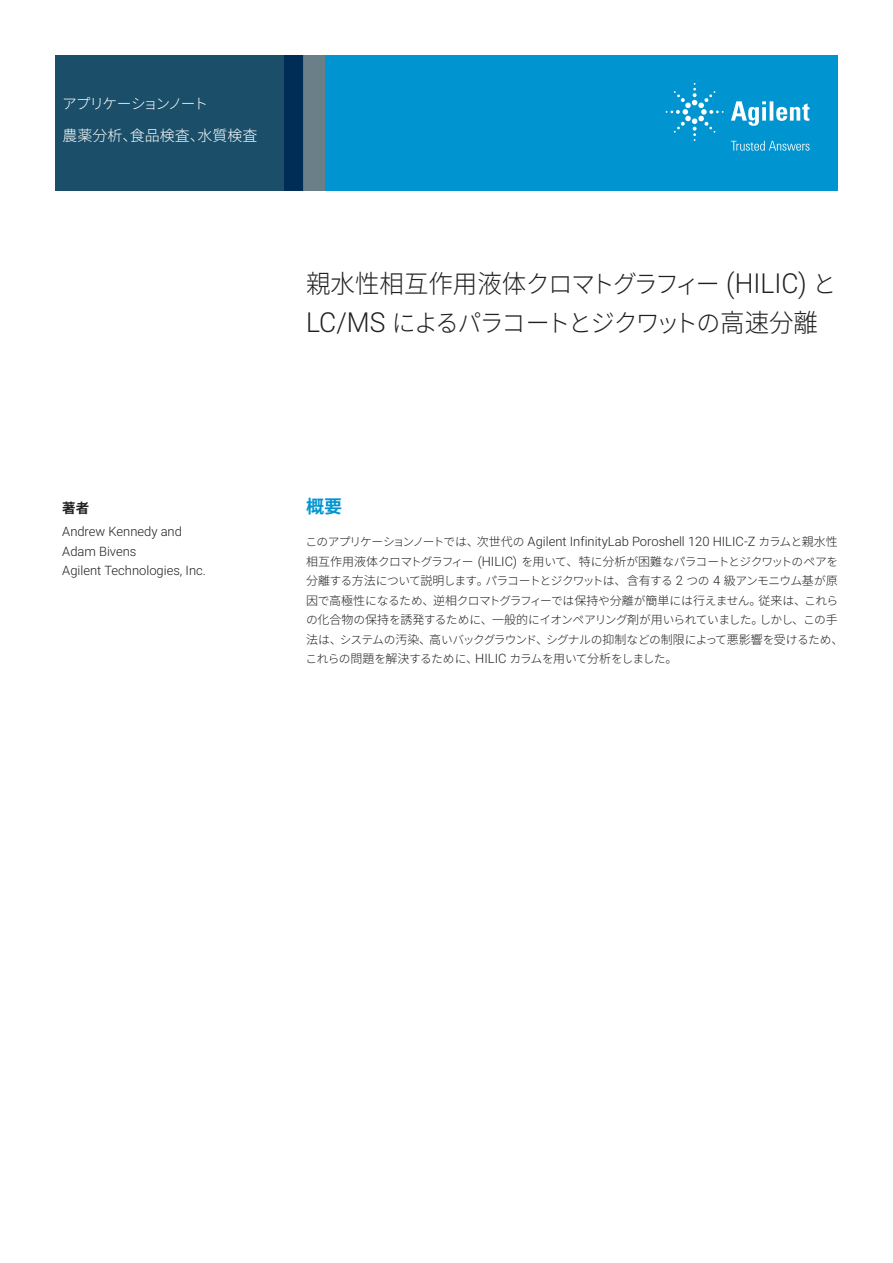
<style>
.page{position:relative;width:893px;height:1263px;background:#fff}
.page>*{position:absolute;margin:0;border:0;box-sizing:border-box;transform-origin:0 0}
.t1{font:300 25.05px/39px "Noto Sans CJ Kjp";letter-spacing:-.09em;color:#221f20;scale:.96 1}
.t2{font:700 18px "Noto Sans CJ Kjp";color:#0095d0}
.t3{font:300 15px "Noto Sans CJ Kjp";color:#fff}
.t4{font:300 14.7px "Noto Sans CJ Kjp";letter-spacing:-.115em;color:#fff}
.t5{font:700 13.5px "Noto Sans CJ Kjp";color:#221f20}
.t6{font:300 12.9px/19.5px "Roboto";color:#221f20}
.t7{font:300 11.7px/19.5px "Noto Sans CJ Kjp";letter-spacing:-.07em;color:#221f20}
.s1{font-size:25.5px}
.s2{font-family:"Roboto";font-size:27.6px}
.s3{font-family:"Noto Sans CJ Kjp";font-size:11.7px}
.s4{font-family:"Noto Sans CJ Kjp";font-size:12px}
.s5{font-size:12px}
.s6{font-family:"Roboto";font-size:12.9px}
</style>
<div class="page">
<div style="left:284px;top:55px;width:554px;height:135px;background:#0095d0"></div>
<svg style="left:55px;top:55px;width:249px;height:135px;background:#184b67"></svg>
<div style="left:304px;top:55px;width:21px;height:135px;background:#6b7f89"></div>
<svg style="left:731px;top:101px;width:78px;height:25px"></svg>
<svg style="left:666px;top:83px;width:58px;height:58px"></svg>
<svg style="left:731px;top:141px;width:78px;height:10px"></svg>
<p class="t4" style="left:62px;top:95px;width:148px">アプリケーションノート</p>
<p class="t3" style="left:62px;top:127px;width:197px">農薬分析、食品検査、水質検査</p>
<h1 class="t1" style="left:306px;top:264px;width:554px"><span class="s1">親水性相互作用液体</span>クロマトグラフィー <span class="s2">(HILIC)</span> と<br><span class="s2">LC/MS</span> によるパラコートとジクワットの<span class="s1">高速分離</span></h1>
<p class="t5" style="left:62px;top:500px;width:28px">著者</p>
<p class="t6" style="left:62px;top:521px;width:145px">Andrew Kennedy and<br>Adam Bivens<br>Agilent Technologies, Inc.</p>
<h2 class="t2" style="left:306px;top:496px;width:37px">概要</h2>
<p class="t6" style="left:305px;top:532px;width:534px"><span class="s3">このアプリケーションノートでは</span><span class="s4">、次世代</span><span class="s3">の</span> Agilent InfinityLab Poroshell 120 HILIC-Z <span class="s3">カラムと</span><span class="s4">親水性</span></p>
<p class="t7" style="left:305px;top:552px;width:540px"><span class="s5">相互作用液体</span>クロマトグラフィー <span class="s6">(HILIC)</span> を<span class="s5">用</span>いて<span class="s5">、特</span>に<span class="s5">分析</span>が<span class="s5">困難</span>なパラコートとジクワットのペアを<span class="s5">分離</span>する<span class="s5">方法</span>について<span class="s5">説明</span>します<span class="s5">。</span>パラコートとジクワットは<span class="s5">、含有</span>する <span class="s6">2</span> つの <span class="s6">4</span> <span class="s5">級</span>アンモニウム<span class="s5">基</span>が<span class="s5">原因</span>で<span class="s5">高極性</span>になるため<span class="s5">、逆相</span>クロマトグラフィーでは<span class="s5">保持</span>や<span class="s5">分離</span>が<span class="s5">簡単</span>には<span class="s5">行</span>えません<span class="s5">。従来</span>は<span class="s5">、</span>これらの<span class="s5">化合物</span>の<span class="s5">保持</span>を<span class="s5">誘発</span>するために<span class="s5">、一般的</span>にイオンペアリング<span class="s5">剤</span>が<span class="s5">用</span>いられていました<span class="s5">。</span>しかし<span class="s5">、</span>この<span class="s5">手法</span>は<span class="s5">、</span>システムの<span class="s5">汚染、高</span>いバックグラウンド<span class="s5">、</span>シグナルの<span class="s5">抑制</span>などの<span class="s5">制限</span>によって<span class="s5">悪影響</span>を<span class="s5">受</span>けるため<span class="s5">、</span>これらの<span class="s5">問題</span>を<span class="s5">解決</span>するために<span class="s5">、</span><span class="s6">HILIC</span> カラムを<span class="s5">用</span>いて<span class="s5">分析</span>をしました<span class="s5">。</span></p>
</div>
